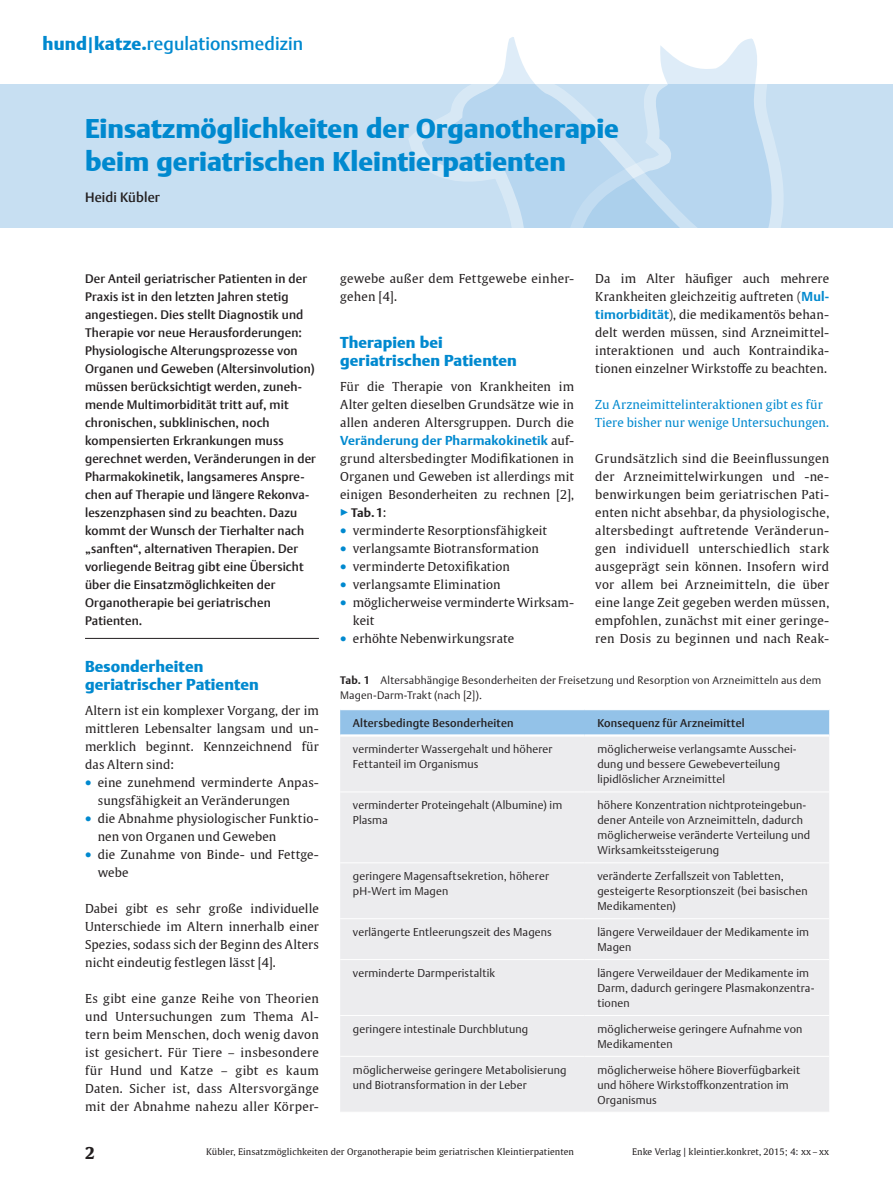
<style>
.page{position:relative;width:893px;height:1191px;background:#fff}
.page>*{position:absolute;margin:0;border:0;box-sizing:border-box;transform-origin:0 0}
.t1{font:900 27px/33px "Thieme Argo 2011";color:#0089cf}
.t2{font:500 18px "Thieme Argo 2011";letter-spacing:.005em;color:#0089cf}
.t3{font:700 16.5px "Thieme Gulliver 2011";color:#231f20}
.t4{font:900 15.75px/18px "Thieme Argo 2011";letter-spacing:.005em;color:#0089cf}
.t5{font:500 13.5px "Thieme Argo 2011";letter-spacing:.005em;color:#231f20}
.t6{font:700 12.9px "Thieme Argo 2011";letter-spacing:.01em;color:#0089cf}
.t7{font:12.3px/18px "Thieme Gulliver 2011";letter-spacing:.01em;color:#231f20;text-align:justify}
.t8{font:500 12.3px/18px "Thieme Argo 2011";letter-spacing:.01em;color:#231f20}
.t9{font:12.3px/18px "Thieme Gulliver 2011";color:#0089cf}
.t10{font:700 12.3px "Thieme Argo 2011";color:#231f20}
.t11{font:300 11.25px/15px "Thieme Argo 2011";letter-spacing:.015em;color:#231f20}
.t12{font:500 11.25px "Thieme Argo 2011";letter-spacing:.015em;color:#231f20}
.t13{font:300 10.8px/15px "Thieme Argo 2011";letter-spacing:.015em;color:#231f20}
.t14{font:9px "Thieme Gulliver 2011";letter-spacing:.01em;color:#231f20}
.s1{font-weight:900}
.s2{font-size:9px;color:#0089cf}
.s3{font-family:"Thieme Gulliver 2011";font-weight:400;font-size:12.3px;color:#231f20}
.s4{font-family:"Thieme Gulliver 2011";font-weight:400;color:#0089cf}
.s5{font-family:"Thieme Gulliver 2011";font-weight:400}
.s6{font-family:"Thieme Argo 2011";font-weight:700;font-size:12.9px;color:#0089cf}
.s7{font-weight:700}
</style>
<div class="page">
<div style="left:0;top:84px;width:893px;height:144px;background:#c7dff2"></div>
<svg style="left:409px;top:37px;width:374px;height:191px"></svg>
<hr style="left:85px;top:638px;width:234px;height:1px;background:#231f20">
<div style="left:340px;top:710px;width:489px;height:24px;background:#93c2e8"></div>
<div style="left:340px;top:737px;width:489px;height:374px;background:#ececee"></div>
<hr style="left:340px;top:791px;width:245px;height:1px;background:#fff">
<hr style="left:585px;top:791px;width:244px;height:1px;background:#fff">
<hr style="left:340px;top:862px;width:245px;height:1px;background:#fff">
<hr style="left:585px;top:862px;width:244px;height:1px;background:#fff">
<hr style="left:340px;top:918px;width:245px;height:1px;background:#fff">
<hr style="left:585px;top:918px;width:244px;height:1px;background:#fff">
<hr style="left:340px;top:959px;width:245px;height:1px;background:#fff">
<hr style="left:585px;top:959px;width:244px;height:1px;background:#fff">
<hr style="left:340px;top:1015px;width:245px;height:1px;background:#fff">
<hr style="left:585px;top:1015px;width:244px;height:1px;background:#fff">
<hr style="left:340px;top:1056px;width:245px;height:1px;background:#fff">
<hr style="left:585px;top:1056px;width:244px;height:1px;background:#fff">
<h2 class="t2" style="left:43px;top:32px;width:262px"><span class="s1">hund</span>|<span class="s1">katze.</span>regulationsmedizin</h2>
<h1 class="t1" style="left:85px;top:112px;width:535px">Einsatzmöglichkeiten der Organotherapie beim geriatrischen Kleintierpatienten</h1>
<p class="t5" style="left:85px;top:188px;width:77px">Heidi Kübler</p>
<p class="t8" style="left:85px;top:269px;width:232px">Der Anteil geriatrischer Patienten in der Praxis ist in den letzten Jahren stetig angestiegen. Dies stellt Diagnostik und Therapie vor neue Herausforderungen:<br>Physiologische Alterungsprozesse von Organen und Geweben (Altersinvolution) müssen berücksichtigt werden, zuneh&shy;mende Multimorbidität tritt auf, mit chronischen, subklinischen, noch kompensierten Erkrankungen muss gerechnet werden, Veränderungen in der Pharmakokinetik, langsameres Anspre&shy;chen auf Therapie und längere Rekonva&shy;leszenzphasen sind zu beachten. Dazu kommt der Wunsch der Tierhalter nach „sanften“, alternativen Therapien. Der vorliegende Beitrag gibt eine Übersicht über die Einsatzmöglichkeiten der Organotherapie bei geriatrischen Patienten.</p>
<p class="t4" style="left:85px;top:657px;width:175px">Besonderheiten geriatrischer Patienten</p>
<p class="t7" style="left:85px;top:701px;width:235px">Altern ist ein komplexer Vorgang, der im mittleren Lebensalter langsam und un&shy;merklich beginnt. Kennzeichnend für das Altern sind:</p>
<p class="t7" style="left:98px;top:773px;width:223px;text-indent:-13px"><span class="s2">●</span> eine zunehmend verminderte Anpas&shy;sungsfähigkeit an Veränderungen</p>
<p class="t7" style="left:98px;top:809px;width:223px;text-indent:-13px"><span class="s2">●</span> die Abnahme physiologischer Funktio&shy;nen von Organen und Geweben</p>
<p class="t7" style="left:98px;top:845px;width:223px;text-indent:-13px"><span class="s2">●</span> die Zunahme von Binde- und Fettge&shy;webe</p>
<p class="t7" style="left:85px;top:899px;width:235px">Dabei gibt es sehr große individuelle Unterschiede im Altern innerhalb einer Spezies, sodass sich der Beginn des Alters nicht eindeutig festlegen lässt [4].</p>
<p class="t7" style="left:85px;top:989px;width:235px">Es gibt eine ganze Reihe von Theorien und Untersuchungen zum Thema Al&shy;tern beim Menschen, doch wenig davon ist gesichert. Für Tiere – insbesondere für Hund und Katze – gibt es kaum Daten. Sicher ist, dass Altersvorgänge mit der Abnahme nahezu aller Körper-</p>
<p class="t7" style="left:340px;top:269px;width:235px">gewebe außer dem Fettgewebe einher&shy;gehen [4].</p>
<p class="t4" style="left:340px;top:333px;width:178px">Therapien bei geriatrischen Patienten</p>
<p class="t7" style="left:340px;top:377px;width:235px">Für die Therapie von Krankheiten im Alter gelten dieselben Grundsätze wie in allen anderen Altersgruppen. Durch die</p>
<p class="t6" style="left:340px;top:432px;width:235px">Veränderung der Pharmakokinetik <span class="s3">auf-</span></p>
<p class="t7" style="left:340px;top:449px;width:235px">grund altersbedingter Modifikationen in Organen und Geweben ist allerdings mit einigen Besonderheiten zu rechnen [2],</p>
<p class="t10" style="left:340px;top:504px;width:48px"><span class="s4">▶</span>Tab.1<span class="s5">:</span></p>
<p class="t7" style="left:340px;top:521px;width:208px"><span class="s2">●</span> verminderte Resorptionsfähigkeit</p>
<p class="t7" style="left:340px;top:539px;width:200px"><span class="s2">●</span> verlangsamte Biotransformation</p>
<p class="t7" style="left:340px;top:557px;width:171px"><span class="s2">●</span> verminderte Detoxifikation</p>
<p class="t7" style="left:340px;top:575px;width:162px"><span class="s2">●</span> verlangsamte Elimination</p>
<p class="t7" style="left:353px;top:593px;width:223px;text-indent:-13px"><span class="s2">●</span> möglicherweise verminderte Wirksam&shy;keit</p>
<p class="t7" style="left:340px;top:629px;width:176px"><span class="s2">●</span> erhöhte Nebenwirkungsrate</p>
<p class="t7" style="left:595px;top:269px;width:235px">Da im Alter häufiger auch mehrere Krankheiten gleichzeitig auftreten (<span class="s6">Mul&shy;timorbidität</span>), die medikamentös behan&shy;delt werden müssen, sind Arzneimittel&shy;interaktionen und auch Kontraindika&shy;tionen einzelner Wirkstoffe zu beachten.</p>
<p class="t9" style="left:595px;top:395px;width:235px">Zu Arzneimittelinteraktionen gibt es für<br>Tiere bisher nur wenige Untersuchungen.</p>
<p class="t7" style="left:595px;top:449px;width:235px">Grundsätzlich sind die Beeinflussungen der Arzneimittelwirkungen und -ne&shy;benwirkungen beim geriatrischen Pati&shy;enten nicht absehbar, da physiologische, altersbedingt auftretende Veränderun&shy;gen individuell unterschiedlich stark ausgeprägt sein können. Insofern wird vor allem bei Arzneimitteln, die über eine lange Zeit gegeben werden müssen, empfohlen, zunächst mit einer geringe&shy;ren Dosis zu beginnen und nach Reak-</p>
<p class="t13" style="left:340px;top:672px;width:482px"><span class="s7">Tab. 1</span> Altersabhängige Besonderheiten der Freisetzung und Resorption von Arzneimitteln aus dem<br>Magen-Darm-Trakt (nach [2]).</p>
<p class="t12" style="left:353px;top:715px;width:162px">Altersbedingte Besonderheiten</p>
<p class="t12" style="left:597px;top:715px;width:149px">Konsequenz für Arzneimittel</p>
<p class="t11" style="left:353px;top:741px;width:201px">verminderter Wassergehalt und höherer<br>Fettanteil im Organismus</p>
<p class="t11" style="left:597px;top:741px;width:201px">möglicherweise verlangsamte Ausschei&shy;dung und bessere Gewebeverteilung lipidlöslicher Arzneimittel</p>
<p class="t11" style="left:353px;top:797px;width:211px">verminderter Proteingehalt (Albumine) im<br>Plasma</p>
<p class="t11" style="left:597px;top:797px;width:214px">höhere Konzentration nichtproteingebun&shy;dener Anteile von Arzneimitteln, dadurch möglicherweise veränderte Verteilung und Wirksamkeitssteigerung</p>
<p class="t11" style="left:353px;top:868px;width:197px">geringere Magensaftsekretion, höherer pH-Wert im Magen</p>
<p class="t11" style="left:597px;top:868px;width:212px">veränderte Zerfallszeit von Tabletten, gesteigerte Resorptionszeit (bei basischen<br>Medikamenten)</p>
<p class="t11" style="left:353px;top:924px;width:200px">verlängerte Entleerungszeit des Magens</p>
<p class="t11" style="left:597px;top:924px;width:213px">längere Verweildauer der Medikamente im<br>Magen</p>
<p class="t11" style="left:353px;top:965px;width:144px">verminderte Darmperistaltik</p>
<p class="t11" style="left:597px;top:965px;width:219px">längere Verweildauer der Medikamente im<br>Darm, dadurch geringere Plasmakonzentra&shy;tionen</p>
<p class="t11" style="left:353px;top:1021px;width:177px">geringere intestinale Durchblutung</p>
<p class="t11" style="left:597px;top:1021px;width:206px">möglicherweise geringere Aufnahme von<br>Medikamenten</p>
<p class="t11" style="left:353px;top:1061px;width:215px">möglicherweise geringere Metabolisierung und Biotransformation in der Leber</p>
<p class="t11" style="left:597px;top:1061px;width:204px">möglicherweise höhere Bioverfügbarkeit und höhere Wirkstoffkonzentration im<br>Organismus</p>
<h3 class="t3" style="left:85px;top:1139px;width:11px">2</h3>
<p class="t14" style="left:206px;top:1144px;width:369px">Kübler, Einsatzmöglichkeiten der Organotherapie beim geriatrischen Kleintierpatienten</p>
<p class="t14" style="left:632px;top:1144px;width:199px">Enke Verlag | kleintier.konkret, 2015; 4: xx– xx</p>
</div>
